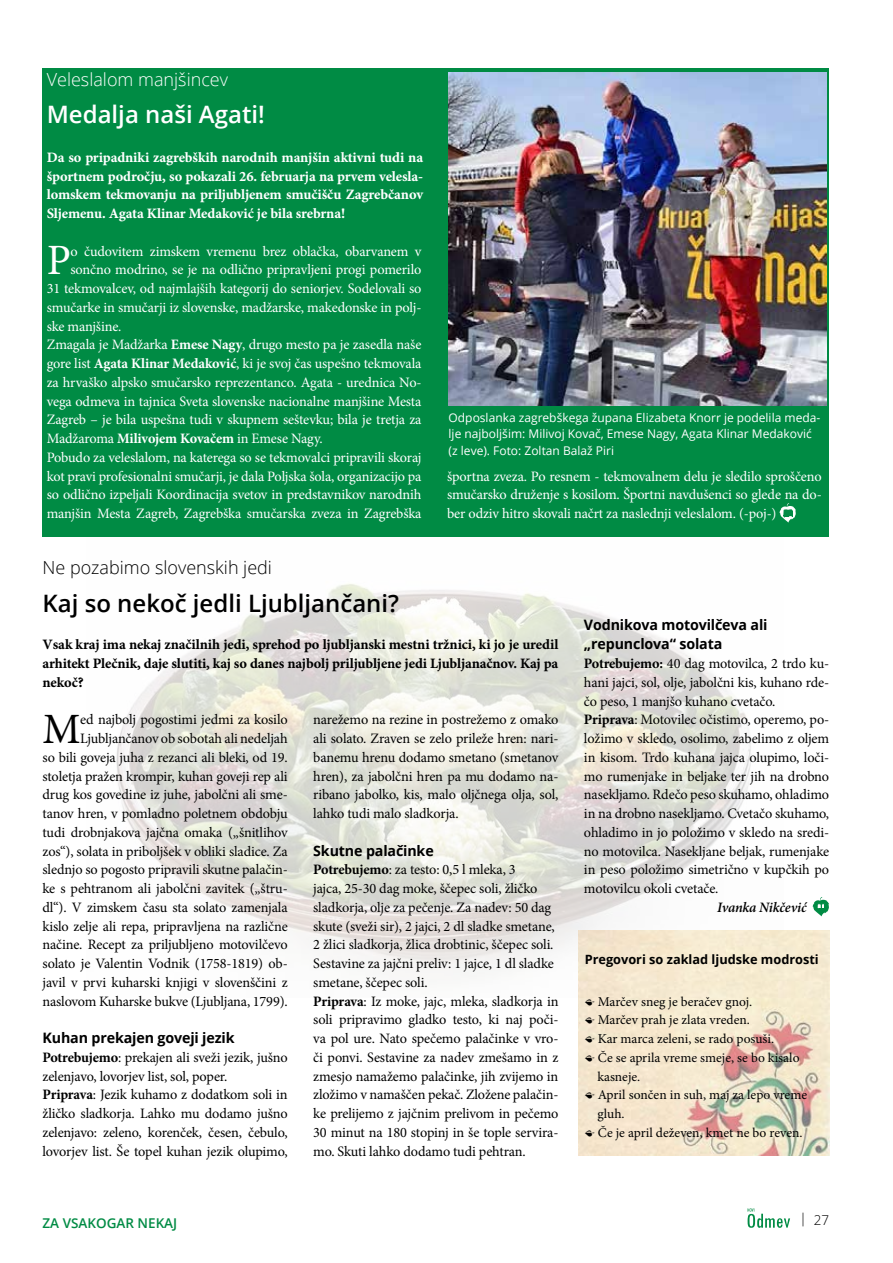
<style>
.page{position:relative;width:893px;height:1263px;background:#fff}
.page>*{position:absolute;margin:0;border:0;box-sizing:border-box;transform-origin:0 0}
.t1{font:43.2px "Minion Pro";color:#000}
.t2{font:43.2px "Minion Pro";color:#fff}
.t3{font:600 24px "Open Sans";color:#000}
.t4{font:600 24px "Open Sans";color:#fff}
.t5{font:300 18px "Open Sans";color:#000}
.t6{font:300 18px "Open Sans";color:#fff}
.t7{font:14.4px/18.8px "Minion Pro";letter-spacing:-.01em;color:#000}
.t8{font:14.4px/18.8px "Minion Pro";letter-spacing:-.01em;color:#fff;text-align:justify}
.t9{font:14.4px/18.8px "Minion Pro Bold Capt";letter-spacing:-.01em;color:#fff;text-align:justify}
.t10{font:14.4px/18.8px "Minion Pro Bold Capt";letter-spacing:-.01em;color:#000;text-align:justify}
.t11{font:700 14.4px/18.8px "Open Sans";letter-spacing:-.01em;color:#000}
.t12{font:italic 600 14.4px "Minion Pro";letter-spacing:-.015em;color:#000}
.t13{font:13.5px/18.8px "Minion Pro";color:#000}
.t14{font:600 13.5px "Open Sans";color:#008b44}
.t15{font:300 13.5px "Open Sans";color:#000}
.t16{font:700 12.75px "Open Sans";color:#000}
.t17{font:12px/16.5px "Open Sans";color:#fff}
.s1{font-weight:700}
</style>
<div class="page">
<svg style="left:748px;top:1208px;width:42px;height:20px"></svg>
<img style="left:116px;top:584px;width:667px;height:384px">
<img style="left:578px;top:931px;width:251px;height:225px">
<svg style="left:813px;top:897px;width:16px;height:19px"></svg>
<div style="left:43px;top:68px;width:786px;height:469px;background:#008b44"></div>
<svg style="left:780px;top:503px;width:16px;height:20px"></svg>
<img style="left:449px;top:72px;width:377px;height:334px">
<p class="t6" style="left:47px;top:67px;width:183px">Veleslalom manjšincev</p>
<h2 class="t4" style="left:47px;top:98px;width:220px">Medalja naši Agati!</h2>
<p class="t9" style="left:47px;top:148px;width:378px">Da so pripadniki zagrebških narodnih manjšin aktivni tudi na športnem področju, so pokazali 26. februarja na prvem velesla&shy;lomskem tekmovanju na priljubljenem smučišču Zagrebčanov Sljemenu. Agata Klinar Medaković je bila srebrna!</p>
<h1 class="t2" style="left:47px;top:232px;width:26px">P</h1>
<p class="t8" style="left:70px;top:242px;width:353px">o čudovitem zimskem vremenu brez oblačka, obarvanem v</p>
<p class="t8" style="left:70px;top:260px;width:352px">sončno modrino, se je na odlično pripravljeni progi pomerilo</p>
<p class="t8" style="left:47px;top:279px;width:376px">31 tekmovalcev, od najmlajših kategorij do seniorjev. Sodelovali so</p>
<p class="t8" style="left:47px;top:298px;width:376px">smučarke in smučarji iz slovenske, madžarske, makedonske in polj-</p>
<p class="t8" style="left:47px;top:317px;width:76px">ske manjšine.</p>
<p class="t8" style="left:47px;top:335px;width:376px">Zmagala je Madžarka <span class="s1">Emese Nagy</span>, drugo mesto pa je zasedla naše</p>
<p class="t8" style="left:47px;top:354px;width:376px">gore list <span class="s1">Agata Klinar Medaković</span>, ki je svoj čas uspešno tekmovala</p>
<p class="t8" style="left:47px;top:373px;width:376px">za hrvaško alpsko smučarsko reprezentanco. Agata - urednica No-</p>
<p class="t8" style="left:47px;top:392px;width:376px">vega odmeva in tajnica Sveta slovenske nacionalne manjšine Mesta</p>
<p class="t8" style="left:47px;top:410px;width:376px">Zagreb – je bila uspešna tudi v skupnem seštevku; bila je tretja za</p>
<p class="t8" style="left:47px;top:429px;width:277px">Madžaroma <span class="s1">Milivojem Kovačem</span> in Emese Nagy.</p>
<p class="t8" style="left:47px;top:448px;width:376px">Pobudo za veleslalom, na katerega so se tekmovalci pripravili skoraj</p>
<p class="t8" style="left:47px;top:467px;width:376px">kot pravi profesionalni smučarji, je dala Poljska šola, organizacijo pa</p>
<p class="t8" style="left:47px;top:485px;width:376px">so odlično izpeljali Koordinacija svetov in predstavnikov narodnih</p>
<p class="t8" style="left:47px;top:504px;width:376px">manjšin Mesta Zagreb, Zagrebška smučarska zveza in Zagrebška</p>
<p class="t17" style="left:449px;top:409px;width:373px">Odposlanka zagrebškega župana Elizabeta Knorr je podelila meda&shy;lje najboljšim: Milivoj Kovač, Emese Nagy, Agata Klinar Medaković (z leve). Foto: Zoltan Balaž Piri</p>
<p class="t8" style="left:447px;top:467px;width:376px">športna zveza. Po resnem - tekmovalnem delu je sledilo sproščeno smučarsko druženje s kosilom. Športni navdušenci so glede na do&shy;ber odziv hitro skovali načrt za naslednji veleslalom. (-poj-)</p>
<p class="t5" style="left:43px;top:555px;width:231px">Ne pozabimo slovenskih jedi</p>
<h2 class="t3" style="left:43px;top:586px;width:358px">Kaj so nekoč jedli Ljubljančani?</h2>
<p class="t10" style="left:43px;top:636px;width:517px">Vsak kraj ima nekaj značilnih jedi, sprehod po ljubljanski mestni tržnici, ki jo je uredil arhitekt Plečnik, daje slutiti, kaj so danes najbolj priljubljene jedi Ljubljanačnov. Kaj pa nekoč?</p>
<h1 class="t1" style="left:43px;top:700px;width:40px">M</h1>
<p class="t7" style="left:313px;top:710px;width:247px;text-align:justify">narežemo na rezine in postrežemo z omako ali solato. Zraven se zelo prileže hren: nari&shy;banemu hrenu dodamo smetano (smetanov hren), za jabolčni hren pa mu dodamo na&shy;ribano jabolko, kis, malo oljčnega olja, sol, lahko tudi malo sladkorja.</p>
<p class="t11" style="left:313px;top:841px;width:122px">Skutne palačinke</p>
<p class="t7" style="left:313px;top:860px;width:247px"><span class="s1">Potrebujemo</span>: za testo: 0,5 l mleka, 3<br>jajca, 25-30 dag moke, ščepec soli, žličko sladkorja, olje za pečenje. Za nadev: 50 dag skute (sveži sir), 2 jajci, 2 dl sladke smetane, 2 žlici sladkorja, žlica drobtinic, ščepec soli.<br>Sestavine za jajčni preliv: 1 jajce, 1 dl sladke smetane, ščepec soli.<br><span class="s1">Priprava</span>: Iz moke, jajc, mleka, sladkorja in soli pripravimo gladko testo, ki naj poči&shy;va pol ure. Nato spečemo palačinke v vro&shy;či ponvi. Sestavine za nadev zmešamo in z zmesjo namažemo palačinke, jih zvijemo in zložimo v namaščen pekač. Zložene palačin&shy;ke prelijemo z jajčnim prelivom in pečemo 30 minut na 180 stopinj in še tople servira&shy;mo. Skuti lahko dodamo tudi pehtran.</p>
<p class="t7" style="left:43px;top:710px;width:247px;text-align:right">ed najbolj pogostimi jedmi za kosilo Ljubljančanov ob sobotah ali nedeljah<br>so bili goveja juha z rezanci ali bleki, od 19. stoletja pražen krompir, kuhan goveji rep ali drug kos govedine iz juhe, jabolčni ali sme&shy;tanov hren, v pomladno poletnem obdobju tudi drobnjakova jajčna omaka („šnitlihov zos“), solata in priboljšek v obliki sladice. Za slednjo so pogosto pripravili skutne palačin&shy;ke s pehtranom ali jabolčni zavitek („štru&shy;dl“). V zimskem času sta solato zamenjala kislo zelje ali repa, pripravljena na različne načine. Recept za priljubljeno motovilčevo solato je Valentin Vodnik (1758-1819) ob&shy;javil v prvi kuharski knjigi v slovenščini z naslovom Kuharske bukve (Ljubljana, 1799).</p>
<p class="t11" style="left:43px;top:1028px;width:194px">Kuhan prekajen goveji jezik</p>
<p class="t7" style="left:43px;top:1048px;width:247px"><span class="s1">Potrebujemo</span>: prekajen ali sveži jezik, jušno zelenjavo, lovorjev list, sol, poper.<br><span class="s1">Priprava</span>: Jezik kuhamo z dodatkom soli in žličko sladkorja. Lahko mu dodamo jušno zelenjavo: zeleno, korenček, česen, čebulo, lovorjev list. Še topel kuhan jezik olupimo,</p>
<p class="t11" style="left:584px;top:615px;width:185px">Vodnikova motovilčeva ali „repunclova“ solata</p>
<p class="t7" style="left:584px;top:654px;width:247px"><span class="s1">Potrebujemo:</span> 40 dag motovilca, 2 trdo ku&shy;hani jajci, sol, olje, jabolčni kis, kuhano rde&shy;čo peso, 1 manjšo kuhano cvetačo.<br><span class="s1">Priprava</span>: Motovilec očistimo, operemo, po&shy;ložimo v skledo, osolimo, zabelimo z oljem in kisom. Trdo kuhana jajca olupimo, loči&shy;mo rumenjake in beljake ter jih na drobno nasekljamo. Rdečo peso skuhamo, ohladimo in na drobno nasekljamo. Cvetačo skuhamo, ohladimo in jo položimo v skledo na sredi&shy;no motovilca. Nasekljane beljak, rumenjake in peso položimo simetrično v kupčkih po motovilcu okoli cvetače.</p>
<p class="t12" style="left:717px;top:897px;width:91px">Ivanka Nikčević</p>
<p class="t16" style="left:585px;top:950px;width:236px">Pregovori so zaklad ljudske modrosti</p>
<p class="t13" style="left:585px;top:992px;width:169px">• Marčev sneg je beračev gnoj.</p>
<p class="t13" style="left:585px;top:1011px;width:167px">• Marčev prah je zlata vreden.</p>
<p class="t13" style="left:585px;top:1029px;width:191px">• Kar marca zeleni, se rado posuši.</p>
<p class="t13" style="left:597px;top:1048px;width:204px;text-indent:-13px">• Če se aprila vreme smeje, se bo kisalo kasneje.</p>
<p class="t13" style="left:597px;top:1086px;width:211px;text-indent:-13px">• April sončen in suh, maj za lepo vreme gluh.</p>
<p class="t13" style="left:585px;top:1123px;width:219px">• Če je april deževen, kmet ne bo reven.</p>
<p class="t14" style="left:43px;top:1214px;width:136px">Za vsakogar nekaj</p>
<p class="t15" style="left:799px;top:1211px;width:31px">| 27</p>
</div>
